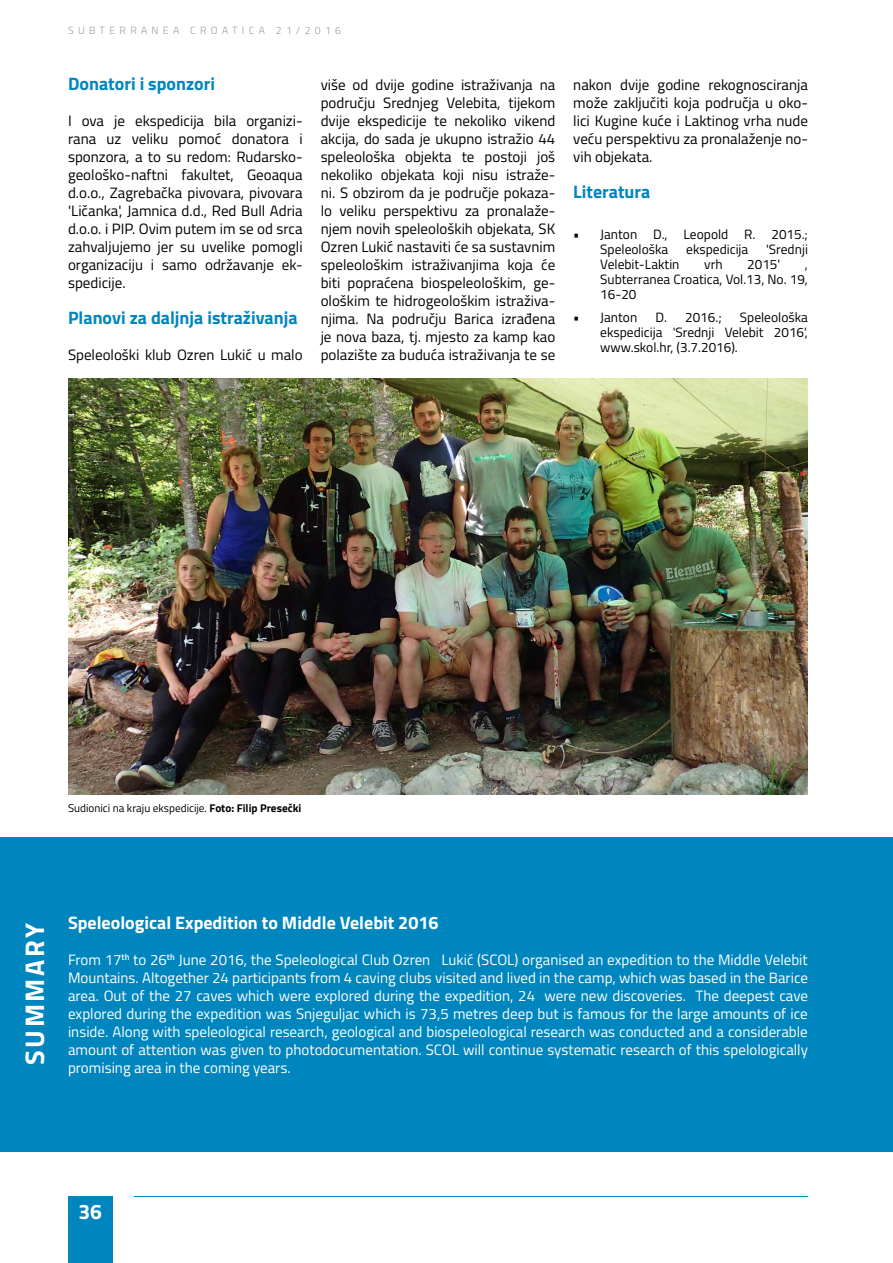
<style>
.page{position:relative;width:893px;height:1263px;background:#fff}
.page>*{position:absolute;margin:0;border:0;box-sizing:border-box;transform-origin:0 0}
.t1{font:700 27px "Titillium";letter-spacing:.1em;color:#fff}
.t2{font:700 21px "Titillium";color:#fff}
.t3{font:700 18px "Titillium";color:#0086be}
.t4{font:700 18px "Titillium";color:#fff}
.t5{font:15px/18px "Titillium";color:#000;text-align:justify}
.t6{font:15px/18px "Titillium";color:#fff;text-align:justify}
.t7{font:13.5px/14.9px "Titillium";color:#000;text-align:justify}
.t8{font:11.25px "Titillium";color:#000}
.t9{font:300 10.5px "Titillium";letter-spacing:.41em;color:#9d9d9c}
.s1{font-weight:700}
</style>
<div class="page">
<hr style="left:134px;top:1196px;width:674px;height:1px;background:#0086be">
<div style="left:68px;top:1196px;width:44px;height:67px;background:#0086be"></div>
<img style="left:68px;top:378px;width:740px;height:417px">
<div style="left:0;top:837px;width:893px;height:314px;background:#0086be"></div>
<p class="t9" style="left:68px;top:23px;width:275px">SUBTERRANEA CROATICA 21/2016</p>
<p class="t3" style="left:68px;top:70px;width:149px">Donatori i sponzori</p>
<p class="t5" style="left:68px;top:111px;width:236px">I ova je ekspedicija bila organizi&shy;rana uz veliku pomoć donatora i sponzora, a to su redom: Rudarsko&shy;geološko-naftni fakultet, Geoaqua d.o.o., Zagrebačka pivovara, pivovara 'Ličanka', Jamnica d.d., Red Bull Adria d.o.o. i PIP. Ovim putem im se od srca zahvaljujemo jer su uvelike pomogli organizaciju i samo održavanje ek&shy;spedicije.</p>
<p class="t3" style="left:68px;top:304px;width:231px">Planovi za daljnja istraživanja</p>
<p class="t5" style="left:68px;top:345px;width:236px">Speleološki klub Ozren Lukić u malo</p>
<p class="t5" style="left:321px;top:75px;width:236px">više od dvije godine istraživanja na području Srednjeg Velebita, tijekom dvije ekspedicije te nekoliko vikend akcija, do sada je ukupno istražio 44 speleološka objekta te postoji još nekoliko objekata koji nisu istraže&shy;ni. S obzirom da je područje pokaza&shy;lo veliku perspektivu za pronalaže&shy;njem novih speleoloških objekata, SK Ozren Lukić nastaviti će sa sustavnim speleološkim istraživanjima koja će biti popraćena biospeleološkim, ge&shy;ološkim te hidrogeološkim istraživa&shy;njima. Na području Barica izrađena je nova baza, tj. mjesto za kamp kao polazište za buduća istraživanja te se</p>
<p class="t5" style="left:573px;top:75px;width:236px">nakon dvije godine rekognosciranja može zaključiti koja područja u oko&shy;lici Kugine kuće i Laktinog vrha nude veću perspektivu za pronalaženje no&shy;vih objekata.</p>
<p class="t3" style="left:573px;top:178px;width:79px">Literatura</p>
<p class="t7" style="left:600px;top:227px;width:209px;text-indent:-27px">• Janton D., Leopold R. 2015.;<br>Speleološka</p>
<p class="t7" style="left:686px;top:241px;width:64px">ekspedicija</p>
<p class="t7" style="left:766px;top:241px;width:43px">'Srednji</p>
<p class="t7" style="left:600px;top:256px;width:81px">Velebit-Laktin</p>
<p class="t7" style="left:704px;top:256px;width:20px">vrh</p>
<p class="t7" style="left:747px;top:256px;width:35px">2015'</p>
<p class="t7" style="left:600px;top:256px;width:209px;text-indent:205px">, Subterranea Croatica, Vol.13, No. 19, 16-20</p>
<p class="t7" style="left:573px;top:309px;width:65px">• Janton</p>
<p class="t7" style="left:655px;top:309px;width:68px">D. 2016.;</p>
<p class="t7" style="left:600px;top:309px;width:209px;text-indent:140px">Speleološka ekspedicija 'Srednji Velebit 2016', www.skol.hr, (3.7.2016).</p>
<p class="t8" style="left:68px;top:799px;width:235px">Sudionici na kraju ekspedicije. <span class="s1">Foto: Filip Presečki</span></p>
<h1 class="t1" style="left:14px;top:1065px;width:144px;rotate:-90deg">SUMMARY</h1>
<p class="t4" style="left:68px;top:909px;width:372px">Speleological Expedition to Middle Velebit 2016</p>
<p class="t6" style="left:68px;top:950px;width:741px">From 17<sup>th</sup> to 26<sup>th</sup> June 2016, the Speleological Club Ozren Lukić (SCOL) organised an expedition to the Middle Velebit Mountains. Altogether 24 participants from 4 caving clubs visited and lived in the camp, which was based in the Barice area. Out of the 27 caves which were explored during the expedition, 24 were new discoveries. The deepest cave explored during the expedition was Snjeguljac which is 73,5 metres deep but is famous for the large amounts of ice inside. Along with speleological research, geological and biospeleological research was conducted and a considerable amount of attention was given to photodocumentation. SCOL will continue systematic research of this spelologically promising area in the coming years.</p>
<h2 class="t2" style="left:78px;top:1195px;width:25px">36</h2>
</div>
